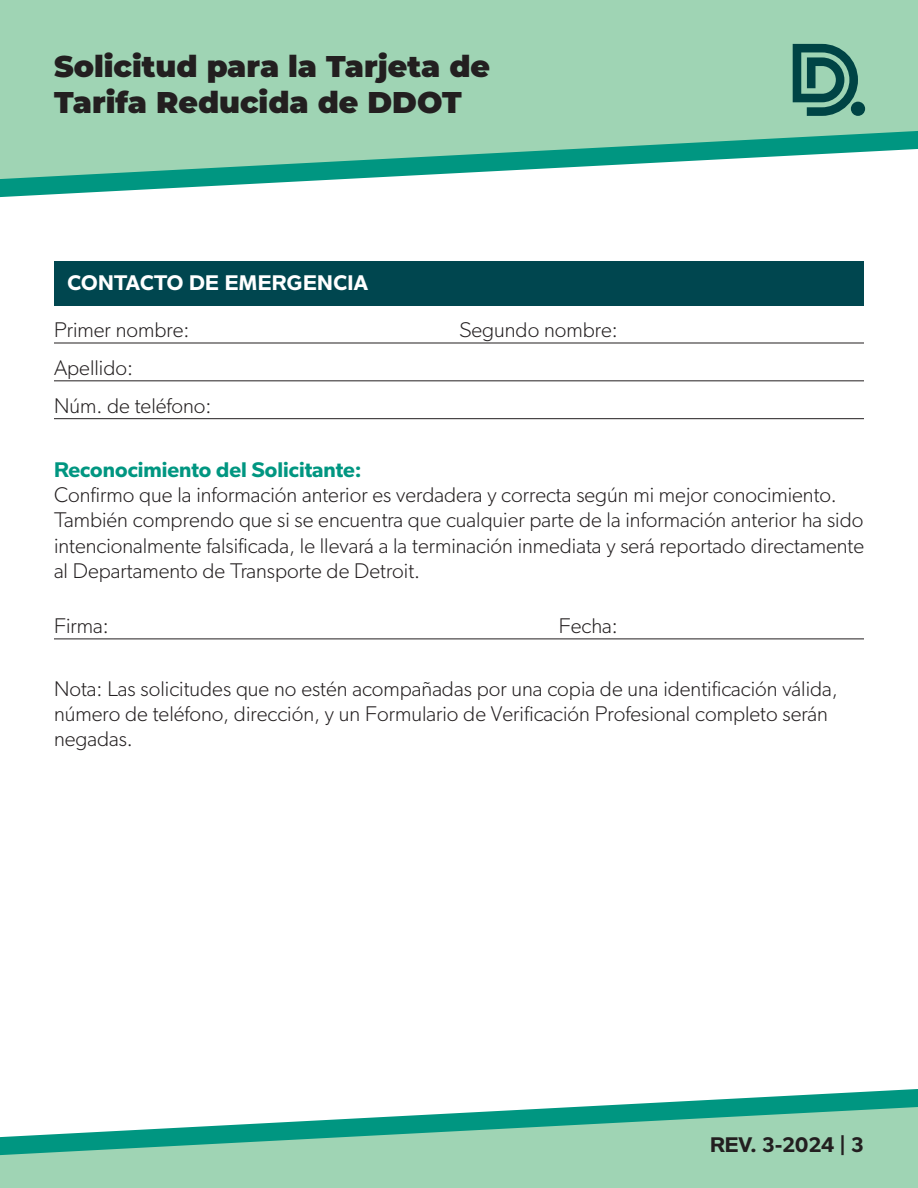
<style>
.page{position:relative;width:918px;height:1188px;background:#fff}
.page>*{position:absolute;margin:0;border:0;box-sizing:border-box;transform-origin:0 0}
.t1{font:900 30px/36px "Montserrat";color:#231f20}
.t2{font:300 21px/25.2px "Gibson Detroit";color:#231f20}
.t3{font:600 21px "Gibson Detroit";color:#009681}
.t4{font:600 21px "Gibson Detroit";letter-spacing:.02em;color:#fff}
.t5{font:600 21px "Gibson Detroit";color:#231f20}
</style>
<div class="page">
<svg style="left:0;top:0;width:918px;height:198px;background:#9cd3b8"></svg>
<svg style="left:0;top:1089px;width:918px;height:99px"></svg>
<svg style="left:793px;top:44px;width:65px;height:72px;background:#448174"></svg>
<div style="left:851px;top:102px;width:14px;height:14px;background:#004445;border-radius:50%"></div>
<hr style="left:54px;top:639px;width:810px;height:1px;background:#231f20">
<div style="left:54px;top:261px;width:810px;height:45px;background:#00464f"></div>
<hr style="left:54px;top:343px;width:810px;height:1px;background:#231f20">
<hr style="left:54px;top:380px;width:810px;height:1px;background:#231f20">
<hr style="left:54px;top:418px;width:810px;height:1px;background:#231f20">
<h1 class="t1" style="left:54px;top:47px;width:438px">Solicitud para la Tarjeta de<br>Tarifa Reducida de DDOT</h1>
<p class="t4" style="left:68px;top:271px;width:302px">CONTACTO DE EMERGENCIA</p>
<p class="t2" style="left:54px;top:317px;width:137px">Primer nombre:</p>
<p class="t2" style="left:459px;top:317px;width:160px">Segundo nombre:</p>
<p class="t2" style="left:54px;top:355px;width:81px">Apellido:</p>
<p class="t2" style="left:54px;top:393px;width:159px">Núm. de teléfono:</p>
<h3 class="t3" style="left:54px;top:457px;width:309px">Reconocimiento del Solicitante:</h3>
<p class="t2" style="left:54px;top:482px;width:812px">Confirmo que la información anterior es verdadera y correcta según mi mejor conocimiento.<br>También comprendo que si se encuentra que cualquier parte de la información anterior ha sido intencionalmente falsificada, le llevará a la terminación inmediata y será reportado directamente al Departamento de Transporte de Detroit.</p>
<p class="t2" style="left:54px;top:613px;width:56px">Firma:</p>
<p class="t2" style="left:559px;top:613px;width:61px">Fecha:</p>
<p class="t2" style="left:54px;top:676px;width:785px">Nota: Las solicitudes que no estén acompañadas por una copia de una identificación válida, número de teléfono, dirección, y un Formulario de Verificación Profesional completo serán negadas.</p>
<p class="t5" style="left:710px;top:1132px;width:155px">REV. 3-2024 | 3</p>
</div>
